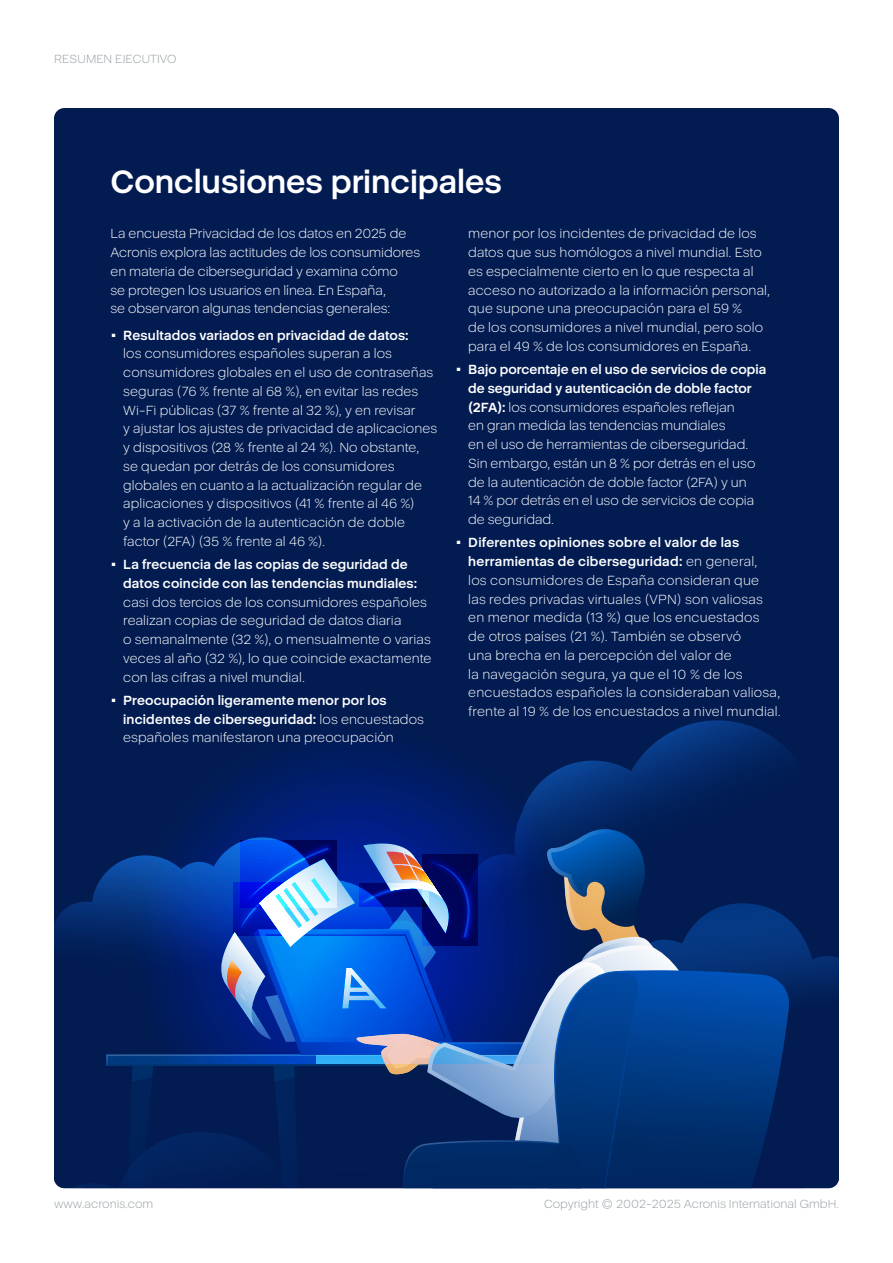
<style>
.page{position:relative;width:893px;height:1263px;background:#fff}
.page>*{position:absolute;margin:0;border:0;box-sizing:border-box;transform-origin:0 0}
.Body_Text{font:700 33px "Acronis Cyber";color:#fff}
.Body_Text-2{font:300 13.5px/18.8px "Acronis Cyber";letter-spacing:.005em;color:#fff}
.t1{font:700 13.5px/18.8px "Acronis Cyber";letter-spacing:.01em;color:#fff}
.t2{font:300 12px "Acronis Cyber";color:#96a0a4}
.s1{font-weight:700}
.s2{font-weight:300}
</style>
<div class="page">
<div style="left:54px;top:108px;width:785px;height:1080px;background:#021b51;border-radius:10px"></div>
<svg style="left:587px;top:720px;width:204px;height:109px"></svg>
<svg style="left:54px;top:829px;width:785px;height:359px"></svg>
<svg style="left:576px;top:761px;width:11px;height:285px;background:#355b8d"></svg>
<svg style="left:115px;top:829px;width:11px;height:217px"></svg>
<svg style="left:126px;top:746px;width:450px;height:300px"></svg>
<svg style="left:83px;top:1046px;width:722px;height:142px"></svg>
<p class="t2" style="left:54px;top:52px;width:124px">RESUMEN EJECUTIVO</p>
<p class="Body_Text" style="left:110px;top:162px;width:393px">Conclusiones principales</p>
<p class="Body_Text-2" style="left:110px;top:224px;width:311px">La encuesta Privacidad de los datos en 2025 de Acronis explora las actitudes de los consumidores en materia de ciberseguridad y examina cómo<br>se protegen los usuarios en línea. En España,<br>se observaron algunas tendencias generales:</p>
<p class="Body_Text-2" style="left:123px;top:326px;width:315px;text-indent:-13px"><span class="s1">• Resultados variados en privacidad de datos:<br></span>los consumidores españoles superan a los consumidores globales en el uso de contraseñas seguras (76 % frente al 68 %), en evitar las redes Wi-Fi públicas (37 % frente al 32 %), y en revisar<br>y ajustar los ajustes de privacidad de aplicaciones y dispositivos (28 % frente al 24 %). No obstante, se quedan por detrás de los consumidores globales en cuanto a la actualización regular de aplicaciones y dispositivos (41 % frente al 46 %)<br>y a la activación de la autenticación de doble factor (2FA) (35 % frente al 46 %).</p>
<p class="Body_Text-2" style="left:123px;top:555px;width:310px;text-indent:-13px"><span class="s1">• La frecuencia de las copias de seguridad de datos coincide con las tendencias mundiales: </span>casi dos tercios de los consumidores españoles realizan copias de seguridad de datos diaria<br>o semanalmente (32 %), o mensualmente o varias veces al año (32 %), lo que coincide exactamente con las cifras a nivel mundial.</p>
<p class="t1" style="left:123px;top:691px;width:302px;text-indent:-13px">• Preocupación ligeramente menor por los incidentes de ciberseguridad: <span class="s2">los encuestados españoles manifestaron una preocupación</span></p>
<p class="Body_Text-2" style="left:468px;top:224px;width:303px">menor por los incidentes de privacidad de los datos que sus homólogos a nivel mundial. Esto es especialmente cierto en lo que respecta al acceso no autorizado a la información personal, que supone una preocupación para el 59 %<br>de los consumidores a nivel mundial, pero solo para el 49 % de los consumidores en España.</p>
<p class="Body_Text-2" style="left:468px;top:360px;width:299px;text-indent:-13px"><span class="s1">• Bajo porcentaje en el uso de servicios de copia de seguridad y autenticación de doble factor (2FA):</span> los consumidores españoles reflejan<br>en gran medida las tendencias mundiales<br>en el uso de herramientas de ciberseguridad.<br>Sin embargo, están un 8 % por detrás en el uso de la autenticación de doble factor (2FA) y un<br>14 % por detrás en el uso de servicios de copia de seguridad.</p>
<p class="Body_Text-2" style="left:468px;top:533px;width:314px;text-indent:-13px"><span class="s1">• Diferentes opiniones sobre el valor de las herramientas de ciberseguridad:</span> en general,<br>los consumidores de España consideran que<br>las redes privadas virtuales (VPN) son valiosas en menor medida (13 %) que los encuestados<br>de otros países (21 %). También se observó<br>una brecha en la percepción del valor de<br>la navegación segura, ya que el 10 % de los encuestados españoles la consideraban valiosa, frente al 19 % de los encuestados a nivel mundial.</p>
<p class="t2" style="left:54px;top:1196px;width:101px">www.acronis.com</p>
<p class="t2" style="left:544px;top:1197px;width:296px">Copyright © 2002-2025 Acronis International GmbH.</p>
</div>
